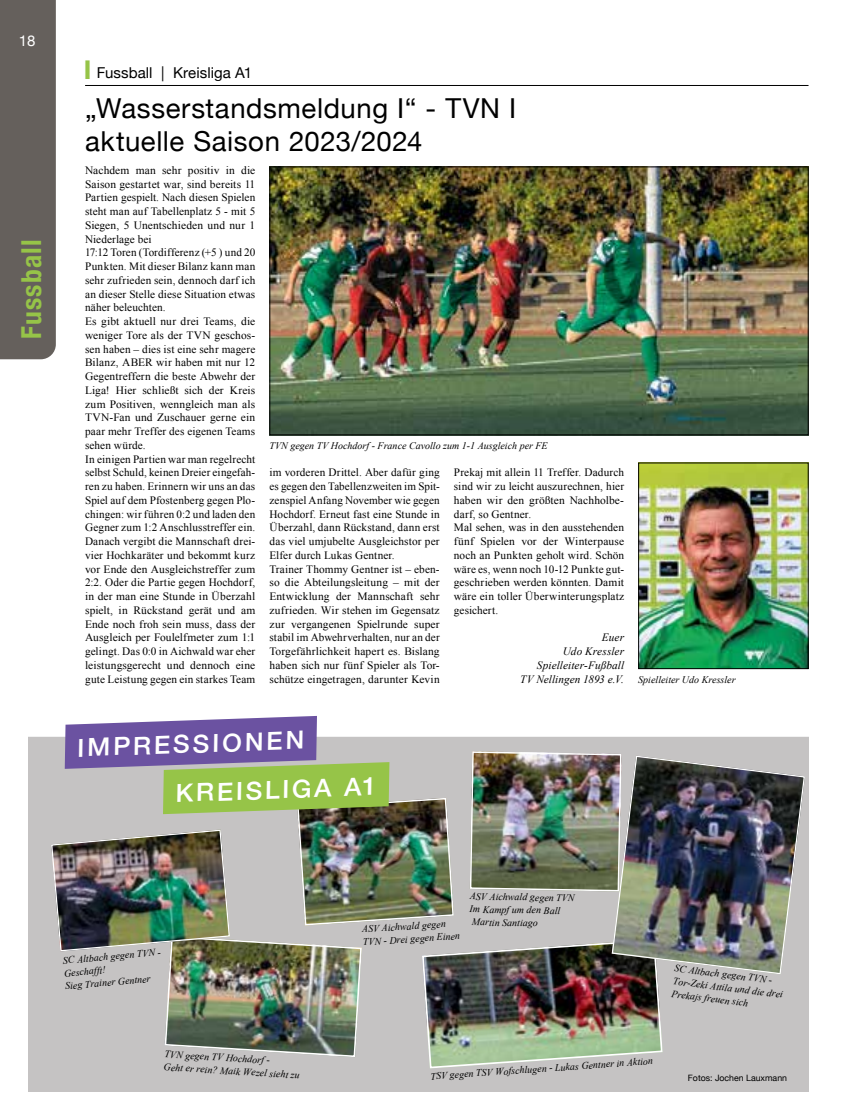
<style>
.page{position:relative;width:844px;height:1120px;background:#fff}
.page>*{position:absolute;margin:0;border:0;box-sizing:border-box;transform-origin:0 0}
.t1{font:27.5px/33px "Helvetica Neue";letter-spacing:.02em;color:#000}
.t2{font:700 condensed 27.5px "Helvetica Neue";letter-spacing:.04em;color:#96c448}
.t3{font:500 24.88px/48.6px "Helvetica Neue";color:#fff;scale:1.04 1}
.t4{font:15px "Helvetica Neue";letter-spacing:.005em;color:#000}
.t5{font:15px "Helvetica Neue";color:#fff}
.t6{font:11.25px/13.8px "Times New Roman";letter-spacing:.01em;color:#000}
.t7{font:italic 11.25px/13.8px "Times New Roman";letter-spacing:.005em;color:#000;text-align:right}
.t8{font:italic 10px/12.9px "Times New Roman";color:#000}
.t9{font:8.75px "Helvetica Neue";color:#000}
.s1{color:#96c448}
</style>
<div class="page">
<div style="left:0;top:0;width:56px;height:359px;background:#65605c"></div>
<hr style="left:85px;top:85px;width:723px;height:1px;background:#000">
<img style="left:640px;top:465px;width:166px;height:202px">
<div style="left:638px;top:463px;width:170px;height:206px;border:1px solid #000"></div>
<img style="left:271px;top:169px;width:535px;height:264px">
<div style="left:269px;top:167px;width:539px;height:268px;border:1px solid #000"></div>
<img style="left:663px;top:755px;width:142px;height:220px">
<img style="left:50px;top:716px;width:613px;height:353px">
<h3 class="t5" style="left:19px;top:30px;width:18px">18</h3>
<h1 class="t2" style="left:9px;top:339px;width:101px;rotate:-90deg">Fussball</h1>
<h3 class="t4" style="left:85px;top:62px;width:168px"><span class="s1">❚</span> Fussball | Kreisliga A1</h3>
<h1 class="t1" style="left:85px;top:93px;width:432px">„Wasserstandsmeldung I“ - TVN I aktuelle Saison 2023/2024</h1>
<p class="t6" style="left:85px;top:163px;width:172px">Nachdem man sehr positiv in die Saison gestartet war, sind bereits 11<br>Partien gespielt. Nach diesen Spielen steht man auf Tabellenplatz 5 - mit 5<br>Siegen, 5 Unentschieden und nur 1<br>Niederlage bei<br>17:12 Toren (Tordifferenz (+5 ) und 20<br>Punkten. Mit dieser Bilanz kann man sehr zufrieden sein, dennoch darf ich an dieser Stelle diese Situation etwas näher beleuchten.<br>Es gibt aktuell nur drei Teams, die weniger Tore als der TVN geschos&shy;sen haben – dies ist eine sehr magere Bilanz, ABER wir haben mit nur 12<br>Gegentreffern die beste Abwehr der Liga! Hier schließt sich der Kreis zum Positiven, wenngleich man als TVN-Fan und Zuschauer gerne ein paar mehr Treffer des eigenen Teams sehen würde.<br>In einigen Partien war man regelrecht selbst Schuld, keinen Dreier eingefah&shy;ren zu haben. Erinnern wir uns an das Spiel auf dem Pfostenberg gegen Plo&shy;chingen: wir führen 0:2 und laden den Gegner zum 1:2 Anschlusstreffer ein.<br>Danach vergibt die Mannschaft drei&shy;vier Hochkaräter und bekommt kurz vor Ende den Ausgleichstreffer zum 2:2. Oder die Partie gegen Hochdorf, in der man eine Stunde in Überzahl spielt, in Rückstand gerät und am Ende noch froh sein muss, dass der Ausgleich per Foulelfmeter zum 1:1 gelingt. Das 0:0 in Aichwald war eher leistungsgerecht und dennoch eine gute Leistung gegen ein starkes Team</p>
<p class="t8" style="left:269px;top:439px;width:280px">TVN gegen TV Hochdorf - France Cavollo zum 1-1 Ausgleich per FE</p>
<p class="t6" style="left:269px;top:465px;width:172px">im vorderen Drittel. Aber dafür ging es gegen den Tabellenzweiten im Spit&shy;zenspiel Anfang November wie gegen Hochdorf. Erneut fast eine Stunde in Überzahl, dann Rückstand, dann erst das viel umjubelte Ausgleichstor per Elfer durch Lukas Gentner.<br>Trainer Thommy Gentner ist – eben&shy;so die Abteilungsleitung – mit der Entwicklung der Mannschaft sehr zufrieden. Wir stehen im Gegensatz zur vergangenen Spielrunde super stabil im Abwehrverhalten, nur an der Torgefährlichkeit hapert es. Bislang haben sich nur fünf Spieler als Tor&shy;schütze eingetragen, darunter Kevin</p>
<p class="t6" style="left:454px;top:465px;width:172px">Prekaj mit allein 11 Treffer. Dadurch sind wir zu leicht auszurechnen, hier haben wir den größten Nachholbe&shy;darf, so Gentner.<br>Mal sehen, was in den ausstehenden fünf Spielen vor der Winterpause noch an Punkten geholt wird. Schön wäre es, wenn noch 10-12 Punkte gut&shy;geschrieben werden könnten. Damit wäre ein toller Überwinterungsplatz gesichert.</p>
<p class="t7" style="left:520px;top:630px;width:105px">Euer<br>Udo Kressler<br>Spielleiter-Fußball<br>TV Nellingen 1893 e.V.</p>
<p class="t8" style="left:638px;top:673px;width:99px">Spielleiter Udo Kressler</p>
<h2 class="t3" style="left:172px;top:718px;width:195px;text-indent:-97px;rotate:-2deg">IMPRESSIONEN<br>KREISLIGA A1</h2>
<p class="t8" style="left:62px;top:954px;width:100px;rotate:-5deg">SC Altbach gegen TVN -<br>Geschafft!<br>Sieg Trainer Gentner</p>
<p class="t8" style="left:361px;top:922px;width:99px;rotate:-4deg">ASV Aichwald gegen<br>TVN - Drei gegen Einen</p>
<p class="t8" style="left:470px;top:889px;width:106px;rotate:1deg">ASV Aichwald gegen TVN<br>Im Kampf um den Ball<br>Martin Santiago</p>
<p class="t8" style="left:165px;top:1047px;width:138px;rotate:4deg">TVN gegen TV Hochdorf -<br>Geht er rein? Maik Wezel sieht zu</p>
<p class="t8" style="left:430px;top:1069px;width:224px;rotate:-4deg">TSV gegen TSV Wofschlugen - Lukas Gentner in Aktion</p>
<p class="t8" style="left:675px;top:961px;width:112px;rotate:7deg">SC Altbach gegen TVN -<br>Tor-Zeki Attila und die drei<br>Prekajs freuen sich</p>
<p class="t9" style="left:687px;top:1071px;width:101px">Fotos: Jochen Lauxmann</p>
</div>
